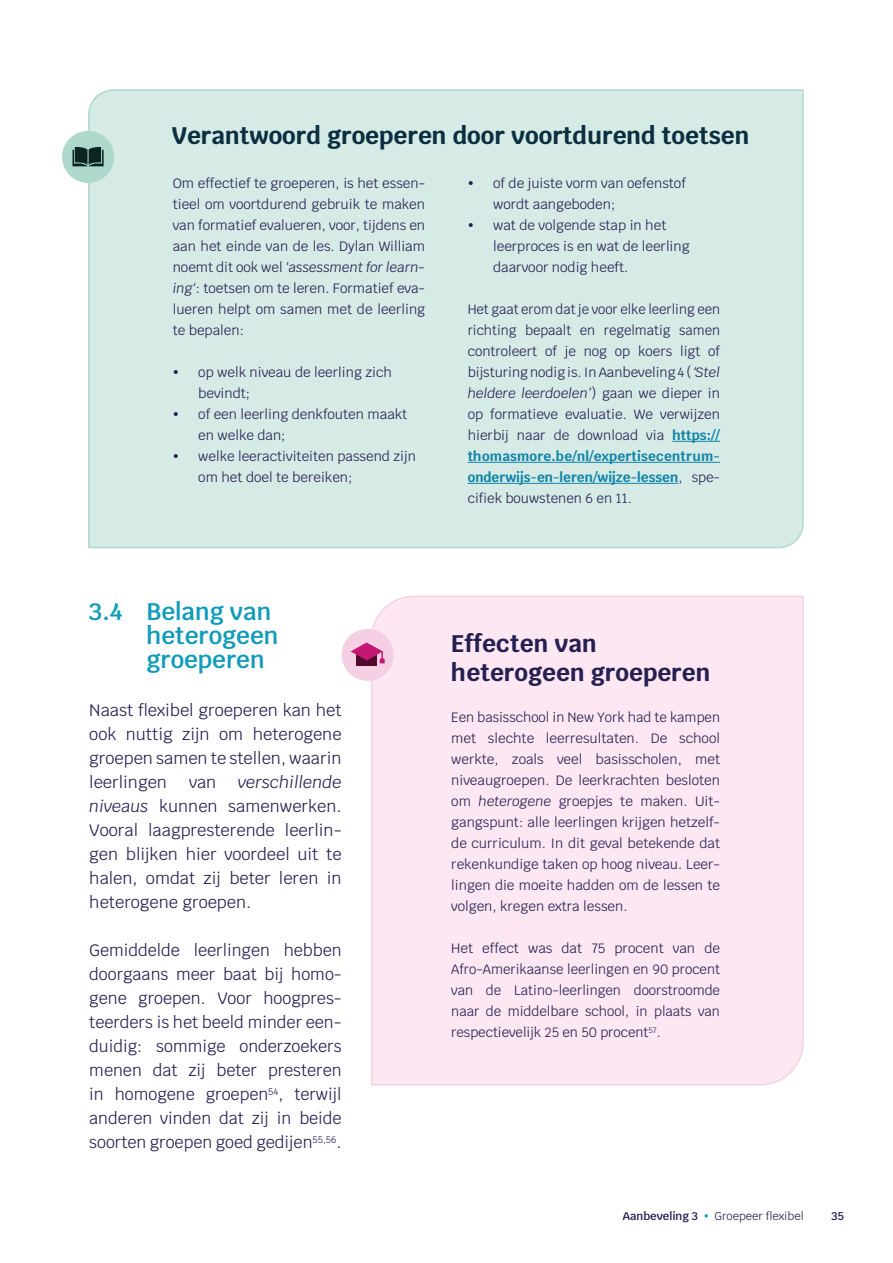
<style>
.page{position:relative;width:893px;height:1263px;background:#fff}
.page>*{position:absolute;margin:0;border:0;box-sizing:border-box;transform-origin:0 0}
.t1{font:700 24px "Krub";color:#0b2f40}
.t2{font:600 24px/24px "Krub";color:#119bba}
.t3{font:700 24px/28.5px "Krub";color:#262052}
.t4{font:16.5px/24px "Krub";color:#262052;text-align:justify}
.t5{font:13.5px/21px "Krub";color:#262052;text-align:justify}
.t6{font:11.25px "Krub";color:#262052}
.t7{font:600 11.25px "Krub";color:#262052}
.s1{font-style:italic}
.s2{font-weight:700;color:#1185a9}
.s3{font-weight:600}
.s4{color:#119bba}
</style>
<div class="page">
<div style="left:88px;top:89px;width:716px;height:460px;background:#d6ebe6"></div>
<div style="left:62px;top:131px;width:52px;height:52px;background:#aed9cc;border-radius:50%"></div>
<svg style="left:73px;top:147px;width:31px;height:19px"></svg>
<hr style="left:672px;top:441px;width:48px;height:1px;background:#1185a9">
<hr style="left:468px;top:462px;width:252px;height:1px;background:#1185a9">
<hr style="left:468px;top:483px;width:210px;height:1px;background:#1185a9">
<div style="left:371px;top:595px;width:433px;height:491px;background:#fce7f2"></div>
<div style="left:342px;top:629px;width:52px;height:52px;background:#f5d0e4;border-radius:50%"></div>
<div style="left:356px;top:654px;width:21px;height:11px;background:#500b2d"></div>
<svg style="left:351px;top:642px;width:34px;height:21px"></svg>
<svg style="left:174px;top:370px;width:4px;height:4px"></svg>
<svg style="left:174px;top:412px;width:4px;height:4px"></svg>
<svg style="left:174px;top:454px;width:4px;height:4px"></svg>
<svg style="left:469px;top:181px;width:4px;height:4px"></svg>
<svg style="left:469px;top:223px;width:4px;height:4px"></svg>
<h1 class="t1" style="left:172px;top:122px;width:579px">Verantwoord groeperen door voortdurend toetsen</h1>
<p class="t5" style="left:173px;top:173px;width:254px">Om effectief te groeperen, is het essen&shy;tieel om voortdurend gebruik te maken van formatief evalueren, voor, tijdens en aan het einde van de les. Dylan William noemt dit ook wel <span class="s1">'assessment for learn&shy;ing'</span>: toetsen om te leren. Formatief eva&shy;lueren helpt om samen met de leerling te bepalen:</p>
<p class="t5" style="left:198px;top:362px;width:219px;text-align:left">op welk niveau de leerling zich bevindt;<br>of een leerling denkfouten maakt en welke dan;<br>welke leeractiviteiten passend zijn om het doel te bereiken;</p>
<p class="t5" style="left:493px;top:173px;width:198px;text-align:left">of de juiste vorm van oefenstof wordt aangeboden;<br>wat de volgende stap in het leerproces is en wat de leerling daarvoor nodig heeft.</p>
<p class="t5" style="left:468px;top:299px;width:254px;text-align:left">Het gaat erom dat je voor elke leerling een richting bepaalt en regelmatig samen controleert of je nog op koers ligt of bijsturing nodig is. In Aanbeveling 4 (<span class="s1">‘Stel heldere leerdoelen’</span>) gaan we dieper in op formatieve evaluatie. We verwijzen hierbij naar de download via <span class="s2">https:// thomasmore.be/nl/expertisecentrum&shy;onderwijs-en-leren/wijze-lessen</span>, spe&shy;cifiek bouwstenen 6 en 11.</p>
<h1 class="t2" style="left:146px;top:600px;width:133px;text-indent:-57px">3.4 Belang van heterogeen groeperen</h1>
<p class="t4" style="left:89px;top:698px;width:254px">Naast flexibel groeperen kan het ook nuttig zijn om heterogene groepen samen te stellen, waarin leerlingen</p>
<p class="t4" style="left:89px;top:770px;width:254px;text-indent:149px"><span class="s1">verschillende niveaus</span> kunnen samenwerken.<br>Vooral laagpresterende leerlin&shy;gen blijken hier voordeel uit te halen, omdat zij beter leren in heterogene groepen.</p>
<p class="t4" style="left:89px;top:938px;width:254px">Gemiddelde leerlingen hebben doorgaans meer baat bij homo&shy;gene groepen. Voor hoogpres&shy;teerders is het beeld minder een&shy;duidig: sommige onderzoekers menen dat zij beter presteren in homogene groepen<sup>54</sup>, terwijl anderen vinden dat zij in beide soorten groepen goed gedijen<sup>55,56</sup>.</p>
<p class="t4" style="left:189px;top:770px;width:29px">van</p>
<h1 class="t3" style="left:451px;top:630px;width:261px">Effecten van heterogeen groeperen</h1>
<p class="t5" style="left:451px;top:707px;width:270px">Een basisschool in New York had te kampen met slechte leerresultaten. De school werkte, zoals veel basisscholen, met niveaugroepen. De leerkrachten besloten om <span class="s1">heterogene</span> groepjes te maken. Uit&shy;gangspunt: alle leerlingen krijgen hetzelf&shy;de curriculum. In dit geval betekende dat rekenkundige taken op hoog niveau. Leer&shy;lingen die moeite hadden om de lessen te volgen, kregen extra lessen.</p>
<p class="t5" style="left:451px;top:938px;width:270px">Het effect was dat 75 procent van de Afro-Amerikaanse leerlingen en 90 procent van de Latino-leerlingen doorstroomde naar de middelbare school, in plaats van respectievelijk 25 en 50 procent<sup>57</sup>.</p>
<p class="t6" style="left:623px;top:1206px;width:182px"><span class="s3">Aanbeveling 3</span> <span class="s4">•</span> Groepeer flexibel</p>
<p class="t7" style="left:831px;top:1209px;width:14px">35</p>
</div>
